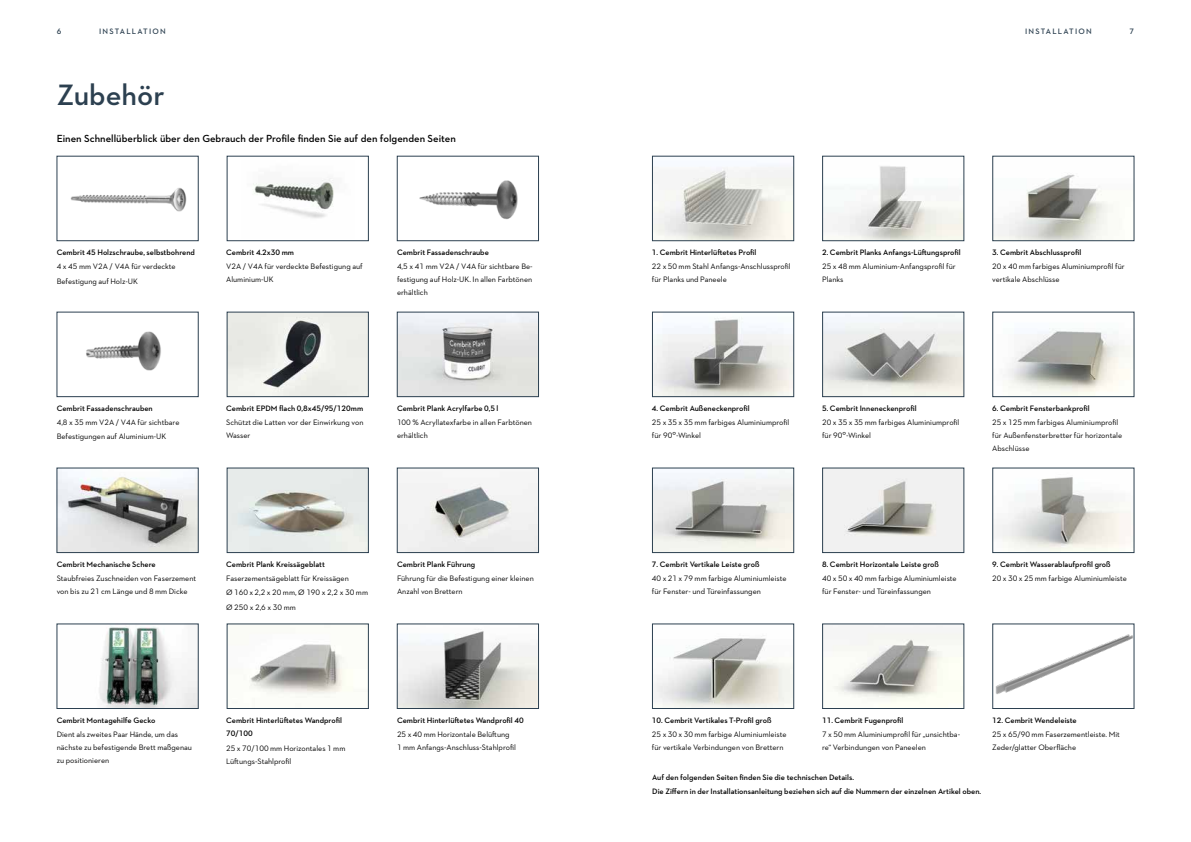
<style>
.page{position:relative;width:1191px;height:842px;background:#fff}
.page>*{position:absolute;margin:0;border:0;box-sizing:border-box;transform-origin:0 0}
.t1{font:600 30px "Neutraface 2 Text";color:#2c4050}
.t2{font:600 10.5px "Neutraface 2 Text";color:#000}
.t3{font:8px/13px "Neutraface 2 Text";color:#000}
.t4{font:600 8px/13px "Neutraface 2 Text";color:#000}
.t5{font:600 8px "Neutraface 2 Text";letter-spacing:.15em;color:#2c4050}
</style>
<div class="page">
<img style="left:70px;top:188px;width:117px;height:24px">
<div style="left:57px;top:156px;width:141px;height:85px;border:1px solid #2c4050"></div>
<img style="left:654px;top:165px;width:138px;height:74px">
<div style="left:652px;top:156px;width:142px;height:85px;border:1px solid #2c4050"></div>
<img style="left:654px;top:318px;width:138px;height:77px">
<div style="left:652px;top:312px;width:142px;height:85px;border:1px solid #2c4050"></div>
<img style="left:59px;top:470px;width:137px;height:81px">
<div style="left:57px;top:468px;width:141px;height:85px;border:1px solid #2c4050"></div>
<img style="left:654px;top:471px;width:138px;height:80px">
<div style="left:652px;top:468px;width:142px;height:85px;border:1px solid #2c4050"></div>
<img style="left:99px;top:626px;width:97px;height:81px">
<div style="left:57px;top:624px;width:141px;height:85px;border:1px solid #2c4050"></div>
<img style="left:654px;top:638px;width:138px;height:69px">
<div style="left:652px;top:624px;width:142px;height:85px;border:1px solid #2c4050"></div>
<img style="left:253px;top:178px;width:81px;height:40px">
<div style="left:227px;top:156px;width:142px;height:85px;border:1px solid #2c4050"></div>
<img style="left:824px;top:166px;width:138px;height:73px">
<div style="left:822px;top:156px;width:142px;height:85px;border:1px solid #2c4050"></div>
<img style="left:229px;top:314px;width:138px;height:81px">
<div style="left:227px;top:312px;width:142px;height:85px;border:1px solid #2c4050"></div>
<img style="left:824px;top:315px;width:138px;height:80px">
<div style="left:822px;top:312px;width:142px;height:85px;border:1px solid #2c4050"></div>
<img style="left:229px;top:470px;width:138px;height:81px">
<div style="left:227px;top:468px;width:142px;height:85px;border:1px solid #2c4050"></div>
<img style="left:824px;top:470px;width:138px;height:81px">
<div style="left:822px;top:468px;width:142px;height:85px;border:1px solid #2c4050"></div>
<img style="left:249px;top:644px;width:106px;height:54px">
<div style="left:227px;top:624px;width:142px;height:85px;border:1px solid #2c4050"></div>
<img style="left:832px;top:632px;width:130px;height:72px">
<div style="left:822px;top:624px;width:142px;height:85px;border:1px solid #2c4050"></div>
<img style="left:419px;top:180px;width:99px;height:40px">
<div style="left:397px;top:156px;width:142px;height:85px;border:1px solid #2c4050"></div>
<img style="left:994px;top:174px;width:119px;height:65px">
<div style="left:992px;top:156px;width:142px;height:85px;border:1px solid #2c4050"></div>
<img style="left:399px;top:314px;width:138px;height:81px">
<div style="left:397px;top:312px;width:142px;height:85px;border:1px solid #2c4050"></div>
<img style="left:1008px;top:328px;width:122px;height:67px">
<div style="left:992px;top:312px;width:142px;height:85px;border:1px solid #2c4050"></div>
<img style="left:399px;top:483px;width:138px;height:68px">
<div style="left:397px;top:468px;width:142px;height:85px;border:1px solid #2c4050"></div>
<img style="left:996px;top:477px;width:135px;height:74px">
<div style="left:992px;top:468px;width:142px;height:85px;border:1px solid #2c4050"></div>
<img style="left:399px;top:629px;width:138px;height:78px">
<div style="left:397px;top:624px;width:142px;height:85px;border:1px solid #2c4050"></div>
<img style="left:86px;top:331px;width:75px;height:40px">
<div style="left:57px;top:312px;width:141px;height:85px;border:1px solid #2c4050"></div>
<img style="left:995px;top:634px;width:137px;height:60px">
<div style="left:992px;top:624px;width:142px;height:85px;border:1px solid #2c4050"></div>
<p class="t5" style="left:57px;top:26px;width:6px">6</p>
<p class="t5" style="left:99px;top:26px;width:68px">INSTALLATION</p>
<p class="t5" style="left:1025px;top:26px;width:68px">INSTALLATION</p>
<p class="t5" style="left:1129px;top:26px;width:6px">7</p>
<h1 class="t1" style="left:57px;top:76px;width:109px">Zubehör</h1>
<h2 class="t2" style="left:57px;top:132px;width:401px">Einen Schnellüberblick über den Gebrauch der Profile finden Sie auf den folgenden Seiten</h2>
<p class="t4" style="left:57px;top:246px;width:140px">Cembrit 45 Holzschraube, selbstbohrend</p>
<p class="t3" style="left:57px;top:259px;width:120px;line-height:14.2px">4 x 45 mm V2A / V4A für verdeckte<br>Befestigung auf Holz-UK</p>
<p class="t4" style="left:226px;top:246px;width:69px">Cembrit 4.2x30 mm</p>
<p class="t3" style="left:226px;top:260px;width:138px">V2A / V4A für verdeckte Befestigung auf<br>Aluminium-UK</p>
<p class="t4" style="left:397px;top:246px;width:93px">Cembrit Fassadenschraube</p>
<p class="t3" style="left:397px;top:260px;width:137px;text-align:justify">4,5 x 41 mm V2A / V4A für sichtbare Be&shy;festigung auf Holz-UK. In allen Farbtönen erhältlich</p>
<p class="t4" style="left:652px;top:246px;width:106px">1. Cembrit Hinterlüftetes Profil</p>
<p class="t3" style="left:652px;top:260px;width:140px">22 x 50 mm Stahl Anfangs-Anschlussprofil für Planks und Paneele</p>
<p class="t4" style="left:822px;top:246px;width:140px">2. Cembrit Planks Anfangs-Lüftungsprofil</p>
<p class="t3" style="left:822px;top:260px;width:135px">25 x 48 mm Aluminium-Anfangsprofil für<br>Planks</p>
<p class="t4" style="left:992px;top:246px;width:90px">3. Cembrit Abschlussprofil</p>
<p class="t3" style="left:992px;top:260px;width:134px">20 x 40 mm farbiges Aluminiumprofil für vertikale Abschlüsse</p>
<p class="t4" style="left:57px;top:402px;width:98px">Cembrit Fassadenschrauben</p>
<p class="t3" style="left:57px;top:415px;width:124px;line-height:14.2px">4,8 x 35 mm V2A / V4A für sichtbare<br>Befestigungen auf Aluminium-UK</p>
<p class="t4" style="left:226px;top:402px;width:139px">Cembrit EPDM flach 0,8x45/95/120mm</p>
<p class="t3" style="left:226px;top:416px;width:139px">Schützt die Latten vor der Einwirkung von<br>Wasser</p>
<p class="t4" style="left:397px;top:402px;width:103px">Cembrit Plank Acrylfarbe 0,5 l</p>
<p class="t3" style="left:397px;top:416px;width:137px">100 % Acryllatexfarbe in allen Farbtönen erhältlich</p>
<p class="t4" style="left:652px;top:402px;width:99px">4. Cembrit Außeneckenprofil</p>
<p class="t3" style="left:652px;top:416px;width:139px">25 x 35 x 35 mm farbiges Aluminiumprofil für 90º-Winkel</p>
<p class="t4" style="left:822px;top:402px;width:96px">5. Cembrit Inneneckenprofil</p>
<p class="t3" style="left:822px;top:416px;width:139px">20 x 35 x 35 mm farbiges Aluminiumprofil für 90º-Winkel</p>
<p class="t4" style="left:992px;top:402px;width:99px">6. Cembrit Fensterbankprofil</p>
<p class="t3" style="left:992px;top:416px;width:131px">25 x 125 mm farbiges Aluminiumprofil für Außenfensterbretter für horizontale<br>Abschlüsse</p>
<p class="t4" style="left:57px;top:558px;width:101px">Cembrit Mechanische Schere</p>
<p class="t3" style="left:57px;top:572px;width:141px">Staubfreies Zuschneiden von Faserzement von bis zu 21 cm Länge und 8 mm Dicke</p>
<p class="t4" style="left:226px;top:558px;width:100px">Cembrit Plank Kreissägeblatt</p>
<p class="t3" style="left:226px;top:571px;width:143px;line-height:14.2px">Faserzementsägeblatt für Kreissägen<br>Ø 160 x 2,2 x 20 mm, Ø 190 x 2,2 x 30 mm<br>Ø 250 x 2,6 x 30 mm</p>
<p class="t4" style="left:397px;top:558px;width:80px">Cembrit Plank Führung</p>
<p class="t3" style="left:397px;top:572px;width:138px">Führung für die Befestigung einer kleinen<br>Anzahl von Brettern</p>
<p class="t4" style="left:652px;top:558px;width:109px">7. Cembrit Vertikale Leiste groß</p>
<p class="t3" style="left:652px;top:572px;width:136px">40 x 21 x 79 mm farbige Aluminiumleiste für Fenster- und Türeinfassungen</p>
<p class="t4" style="left:822px;top:558px;width:118px">8. Cembrit Horizontale Leiste groß</p>
<p class="t3" style="left:822px;top:572px;width:136px">40 x 50 x 40 mm farbige Aluminiumleiste für Fenster- und Türeinfassungen</p>
<p class="t4" style="left:992px;top:558px;width:120px">9. Cembrit Wasserablaufprofil groß</p>
<p class="t3" style="left:992px;top:572px;width:136px">20 x 30 x 25 mm farbige Aluminiumleiste</p>
<p class="t4" style="left:57px;top:714px;width:100px">Cembrit Montagehilfe Gecko</p>
<p class="t3" style="left:57px;top:728px;width:137px">Dient als zweites Paar Hände, um das nächste zu befestigende Brett maßgenau zu positionieren</p>
<p class="t4" style="left:226px;top:714px;width:117px">Cembrit Hinterlüftetes Wandprofil<br>70/100</p>
<p class="t3" style="left:226px;top:742px;width:121px">25 x 70/100 mm Horizontales 1 mm<br>Lüftungs-Stahlprofil</p>
<p class="t4" style="left:397px;top:714px;width:128px">Cembrit Hinterlüftetes Wandprofil 40</p>
<p class="t3" style="left:397px;top:728px;width:120px">25 x 40 mm Horizontale Belüftung<br>1 mm Anfangs-Anschluss-Stahlprofil</p>
<p class="t4" style="left:652px;top:714px;width:121px">10. Cembrit Vertikales T-Profil groß</p>
<p class="t3" style="left:652px;top:728px;width:136px">25 x 30 x 30 mm farbige Aluminiumleiste für vertikale Verbindungen von Brettern</p>
<p class="t4" style="left:822px;top:714px;width:83px">11. Cembrit Fugenprofil</p>
<p class="t3" style="left:822px;top:728px;width:139px">7 x 50 mm Aluminiumprofil für „unsichtba&shy;re“ Verbindungen von Paneelen</p>
<p class="t4" style="left:992px;top:714px;width:86px">12. Cembrit Wendeleiste</p>
<p class="t3" style="left:992px;top:728px;width:129px">25 x 65/90 mm Faserzementleiste. Mit<br>Zeder/glatter Oberfläche</p>
<p class="t4" style="left:652px;top:770px;width:330px;line-height:14.2px">Auf den folgenden Seiten finden Sie die technischen Details.<br>Die Ziffern in der Installationsanleitung beziehen sich auf die Nummern der einzelnen Artikel oben.</p>
</div>
